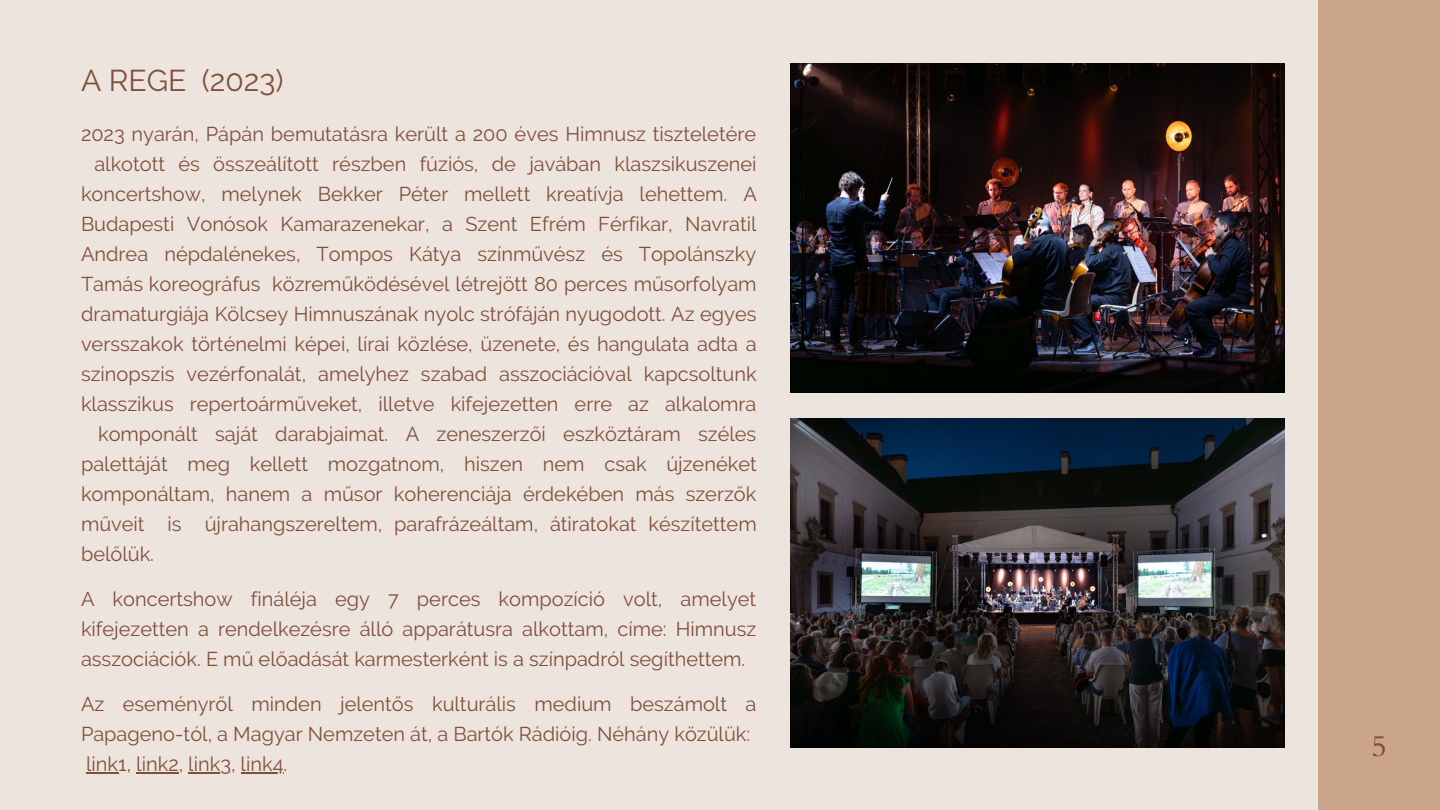
<style>
.page{position:relative;width:1440px;height:810px;background:#ede4dd}
.page>*{position:absolute;margin:0;border:0;box-sizing:border-box;transform-origin:0 0}
.t1{font:30px "Raleway";color:#804f3b}
.t2{font:30px "Cardo";color:#804f3b}
.t3{font:20px/30px "Raleway";color:#804f3b;text-align:justify}
</style>
<div class="page">
<img style="left:791px;top:63px;width:493px;height:329px">
<div style="left:1318px;top:0;width:122px;height:810px;background:#caa48b"></div>
<img style="left:791px;top:418px;width:493px;height:329px">
<hr style="left:86px;top:773px;width:32px;height:1px;background:#804f3b">
<hr style="left:136px;top:773px;width:43px;height:1px;background:#804f3b">
<hr style="left:188px;top:773px;width:43px;height:1px;background:#804f3b">
<hr style="left:241px;top:773px;width:43px;height:1px;background:#804f3b">
<p class="t1" style="left:81px;top:63px;width:204px">A REGE (2023)</p>
<p class="t3" style="left:81px;top:119px;width:677px">2023 nyarán, Pápán bemutatásra került a 200 éves Himnusz tiszteletére</p>
<p class="t3" style="left:94px;top:149px;width:664px">alkotott és összeálított részben fúziós, de javában klaszsikuszenei</p>
<p class="t3" style="left:81px;top:179px;width:677px">koncertshow, melynek Bekker Péter mellett kreatívja lehettem. A</p>
<p class="t3" style="left:81px;top:209px;width:677px">Budapesti Vonósok Kamarazenekar, a Szent Efrém Férfikar, Navratil</p>
<p class="t3" style="left:81px;top:239px;width:677px">Andrea népdalénekes, Tompos Kátya színművész és Topolánszky</p>
<p class="t3" style="left:81px;top:269px;width:677px">Tamás koreográfus közreműködésével létrejött 80 perces műsorfolyam</p>
<p class="t3" style="left:81px;top:299px;width:677px">dramaturgiája Kölcsey Himnuszának nyolc strófáján nyugodott. Az egyes</p>
<p class="t3" style="left:81px;top:329px;width:677px">versszakok történelmi képei, lírai közlése, üzenete, és hangulata adta a</p>
<p class="t3" style="left:81px;top:359px;width:677px">szinopszis vezérfonalát, amelyhez szabad asszociációval kapcsoltunk</p>
<p class="t3" style="left:81px;top:389px;width:677px">klasszikus repertoárműveket, illetve kifejezetten erre az alkalomra</p>
<p class="t3" style="left:98px;top:419px;width:660px">komponált saját darabjaimat. A zeneszerzői eszköztáram széles</p>
<p class="t3" style="left:81px;top:449px;width:677px">palettáját meg kellett mozgatnom, hiszen nem csak újzenéket</p>
<p class="t3" style="left:81px;top:479px;width:677px">komponáltam, hanem a műsor koherenciája érdekében más szerzők</p>
<p class="t3" style="left:81px;top:509px;width:677px">műveit is újrahangszereltem, parafrázeáltam, átiratokat készítettem</p>
<p class="t3" style="left:81px;top:539px;width:75px">belőlük.</p>
<p class="t3" style="left:81px;top:584px;width:677px">A koncertshow fináléja egy 7 perces kompozíció volt, amelyet kifejezetten a rendelkezésre álló apparátusra alkottam, címe: Himnusz asszociációk. E mű előadását karmesterként is a színpadról segíthettem.</p>
<p class="t3" style="left:81px;top:689px;width:677px">Az eseményről minden jelentős kulturális medium beszámolt a<br>Papageno-tól, a Magyar Nemzeten át, a Bartók Rádióig. Néhány közülük:</p>
<p class="t3" style="left:86px;top:749px;width:203px">link1, link2, link3, link4.</p>
<p class="t2" style="left:1371px;top:726px;width:17px">5</p>
</div>
